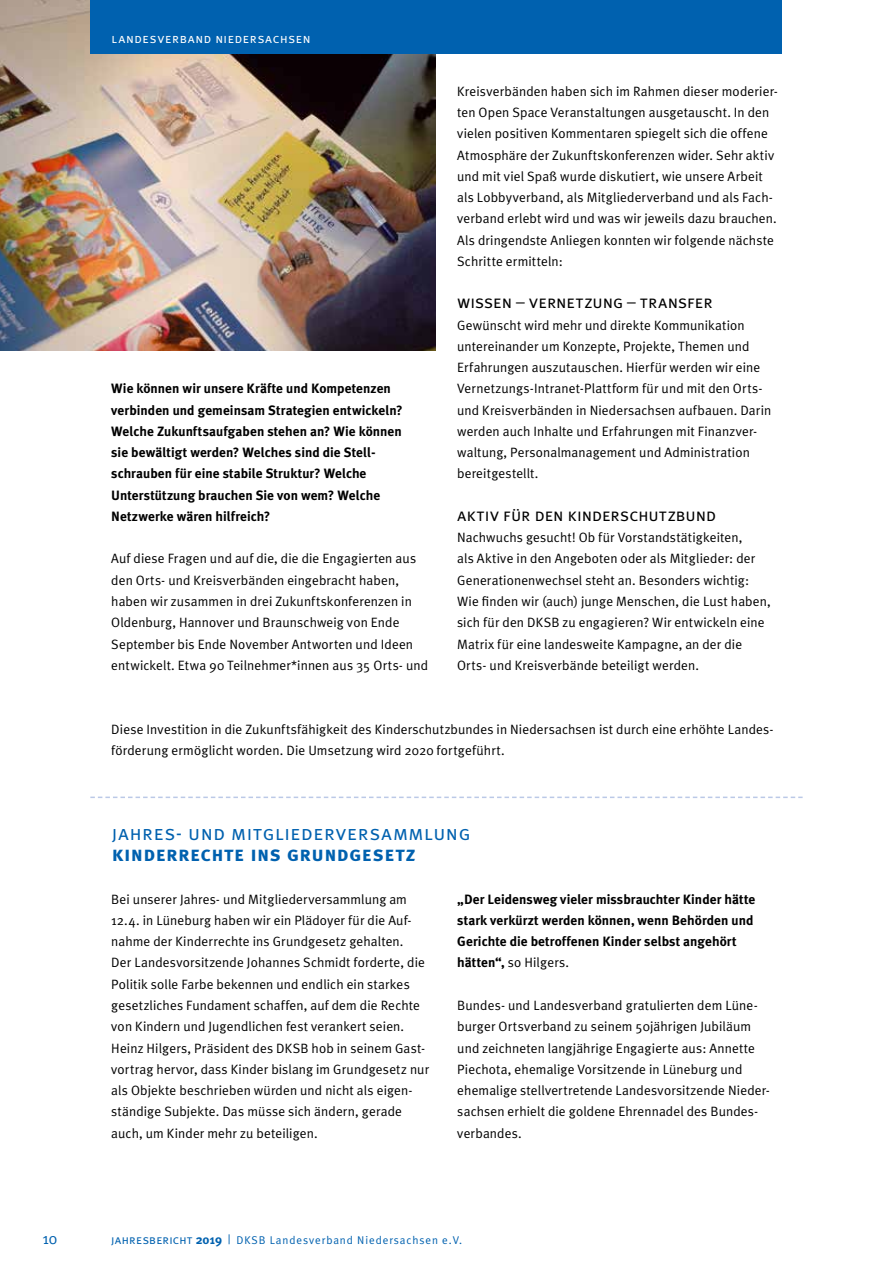
<style>
.page{position:relative;width:893px;height:1263px;background:#fff}
.page>*{position:absolute;margin:0;border:0;box-sizing:border-box;transform-origin:0 0}
.t1{font:21px "Meta Plus Normal Caps";letter-spacing:.025em;color:#0061af}
.t2{font:21px "Meta Plus Bold Caps";letter-spacing:.02em;color:#0061af}
.t3{font:18px "Meta Plus Normal Caps";color:#000}
.t4{font:15.75px "Meta Plus Normal";color:#0061af}
.t5{font:13.5px/21.3px "Meta Plus Normal";letter-spacing:.01em;color:#000}
.t6{font:700 13.5px/21.3px "Meta Plus";letter-spacing:.005em;color:#000}
.t7{font:13.5px "Meta Plus Normal Caps";letter-spacing:.04em;color:#fff}
.t8{font:11.25px "Meta Plus Normal";letter-spacing:.08em;color:#0061af}
.s1{font-family:"Meta Plus";font-weight:700}
.s2{font-family:"Meta Plus Normal Caps";font-size:12.75px}
.s3{font-family:"Meta Plus";font-weight:700;font-size:12.75px}
.s4{font-size:12.75px}
</style>
<div class="page">
<img style="left:0;top:0;width:436px;height:351px">
<div style="left:90px;top:0;width:691px;height:53px;background:#0061af"></div>
<svg style="left:90px;top:796px;width:713px;height:2px"></svg>
<p class="t7" style="left:112px;top:30px;width:200px">landesverband niedersachsen</p>
<p class="t6" style="left:111px;top:378px;width:293px">Wie können wir unsere Kräfte und Kompetenzen verbinden und gemeinsam Strategien entwickeln?<br>Welche Zukunftsaufgaben stehen an? Wie können sie bewältigt werden? Welches sind die Stell&shy;schrauben für eine stabile Struktur? Welche Unterstützung brauchen Sie von wem? Welche Netzwerke wären hilfreich?</p>
<p class="t5" style="left:111px;top:548px;width:318px">Auf diese Fragen und auf die, die die Engagierten aus den Orts- und Kreisverbänden eingebracht haben, haben wir zusammen in drei Zukunftskonferenzen in Oldenburg, Hannover und Braunschweig von Ende September bis Ende November Antworten und Ideen entwickelt. Etwa 90 Teilnehmer*innen aus 35 Orts- und</p>
<p class="t5" style="left:457px;top:80px;width:322px">Kreisverbänden haben sich im Rahmen dieser moderier&shy;ten Open Space Veranstaltungen ausgetauscht. In den vielen positiven Kommentaren spiegelt sich die offene Atmosphäre der Zukunftskonferenzen wider. Sehr aktiv und mit viel Spaß wurde diskutiert, wie unsere Arbeit als Lobbyverband, als Mitgliederverband und als Fach&shy;verband erlebt wird und was wir jeweils dazu brauchen.<br>Als dringendste Anliegen konnten wir folgende nächste Schritte ermitteln:</p>
<h2 class="t3" style="left:457px;top:292px;width:257px">wissen – vernetzung – transfer</h2>
<p class="t5" style="left:457px;top:314px;width:316px">Gewünscht wird mehr und direkte Kommunikation untereinander um Konzepte, Projekte, Themen und Erfahrungen auszutauschen. Hierfür werden wir eine Vernetzungs-Intranet-Plattform für und mit den Orts&shy;und Kreisverbänden in Niedersachsen aufbauen. Darin werden auch Inhalte und Erfahrungen mit Finanzver&shy;waltung, Personalmanagement und Administration bereitgestellt.</p>
<h2 class="t3" style="left:457px;top:504px;width:261px">aktiv für den kinderschutzbund</h2>
<p class="t5" style="left:457px;top:527px;width:315px">Nachwuchs gesucht! Ob für Vorstandstätigkeiten,<br>als Aktive in den Angeboten oder als Mitglieder: der Generationenwechsel steht an. Besonders wichtig:<br>Wie finden wir (auch) junge Menschen, die Lust haben, sich für den DKSB zu engagieren? Wir entwickeln eine Matrix für eine landesweite Kampagne, an der die Orts- und Kreisverbände beteiligt werden.</p>
<p class="t5" style="left:111px;top:718px;width:664px">Diese Investition in die Zukunftsfähigkeit des Kinderschutzbundes in Niedersachsen ist durch eine erhöhte Landes&shy;förderung ermöglicht worden. Die Umsetzung wird 2020 fortgeführt.</p>
<h1 class="t1" style="left:112px;top:820px;width:360px">jahres- und mitgliederversammlung</h1>
<h1 class="t2" style="left:112px;top:842px;width:306px">kinderrechte ins grundgesetz</h1>
<p class="t5" style="left:111px;top:888px;width:319px">Bei unserer Jahres- und Mitgliederversammlung am 12.4. in Lüneburg haben wir ein Plädoyer für die Auf&shy;nahme der Kinderrechte ins Grundgesetz gehalten.<br>Der Landesvorsitzende Johannes Schmidt forderte, die Politik solle Farbe bekennen und endlich ein starkes gesetzliches Fundament schaffen, auf dem die Rechte von Kindern und Jugendlichen fest verankert seien.<br>Heinz Hilgers, Präsident des DKSB hob in seinem Gast&shy;vortrag hervor, dass Kinder bislang im Grundgesetz nur als Objekte beschrieben würden und nicht als eigen&shy;ständige Subjekte. Das müsse sich ändern, gerade auch, um Kinder mehr zu beteiligen.</p>
<p class="t6" style="left:457px;top:888px;width:299px">„Der Leidensweg vieler missbrauchter Kinder hätte stark verkürzt werden können, wenn Behörden und<br>Gerichte die betroffenen Kinder selbst angehört</p>
<p class="t5" style="left:457px;top:952px;width:113px"><span class="s1">hätten“,</span> so Hilgers.</p>
<p class="t5" style="left:457px;top:994px;width:314px">Bundes- und Landesverband gratulierten dem Lüne&shy;burger Ortsverband zu seinem 50jährigen Jubiläum und zeichneten langjährige Engagierte aus: Annette Piechota, ehemalige Vorsitzende in Lüneburg und ehemalige stellvertretende Landesvorsitzende Nieder&shy;sachsen erhielt die goldene Ehrennadel des Bundes&shy;verbandes.</p>
<p class="t4" style="left:43px;top:1229px;width:16px">10</p>
<p class="t8" style="left:111px;top:1233px;width:352px"><span class="s2">jahresbericht</span> <span class="s3">2019</span> <span class="s4">|</span> DKSB Landesverband Niedersachsen e.V.</p>
</div>
